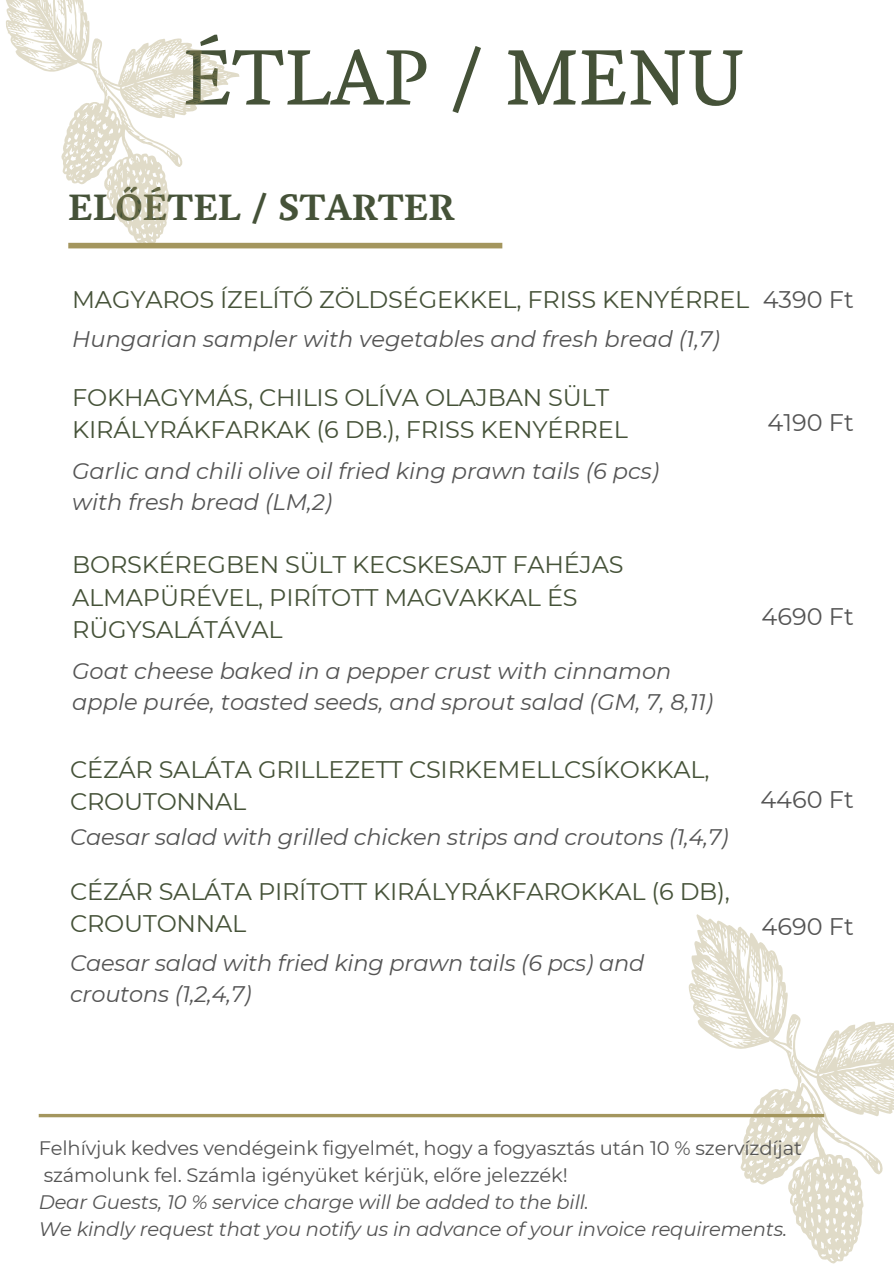
<style>
.page{position:relative;width:894px;height:1264px;background:#fff}
.page>*{position:absolute;margin:0;border:0;box-sizing:border-box;transform-origin:0 0}
.t1{font:80.1px "Vesper Libre";color:#455238}
.t2{font:700 37.5px "Vesper Libre";color:#455238}
.t3{font:24px/32.7px "Montserrat";letter-spacing:-.01em;color:#455238}
.t4{font:24px "Montserrat";color:#545454}
.t5{font:italic 22.5px/31.5px "Montserrat";color:#545454}
.t6{font:19.5px "Montserrat";letter-spacing:-.01em;color:#545454}
.t7{font:italic 19.5px "Montserrat";letter-spacing:-.01em;color:#545454}
</style>
<div class="page">
<svg style="left:688px;top:914px;width:205px;height:348px"></svg>
<svg style="left:6px;top:0;width:248px;height:249px"></svg>
<svg style="left:39px;top:1113px;width:784px;height:4px;fill:#a4965e"></svg>
<div style="left:68px;top:243px;width:434px;height:5px;background:#a4965e"></div>
<p class="t1" style="left:183px;top:30px;width:563px">ÉTLAP / MENU</p>
<h1 class="t2" style="left:68px;top:185px;width:387px">ELŐÉTEL / STARTER</h1>
<h4 class="t3" style="left:72px;top:283px;width:678px">MAGYAROS ÍZELÍTŐ ZÖLDSÉGEKKEL, FRISS KENYÉRREL</h4>
<h3 class="t5" style="left:72px;top:323px;width:649px">Hungarian sampler with vegetables and fresh bread (1,7)</h3>
<h4 class="t3" style="left:72px;top:380px;width:557px">FOKHAGYMÁS, CHILIS OLÍVA OLAJBAN SÜLT<br>KIRÁLYRÁKFARKAK (6 DB.), FRISS KENYÉRREL</h4>
<h4 class="t5" style="left:72px;top:455px;width:588px">Garlic and chili olive oil fried king prawn tails (6 pcs) with fresh bread (LM,2)</h4>
<h4 class="t4" style="left:762px;top:285px;width:93px">4390 Ft</h4>
<h2 class="t4" style="left:767px;top:408px;width:88px">4190 Ft</h2>
<h3 class="t3" style="left:72px;top:548px;width:552px">BORSKÉREGBEN SÜLT KECSKESAJT FAHÉJAS<br>ALMAPÜRÉVEL, PIRÍTOTT MAGVAKKAL ÉS<br>RÜGYSALÁTÁVAL</h3>
<p class="t5" style="left:72px;top:655px;width:642px">Goat cheese baked in a pepper crust with cinnamon apple purée, toasted seeds, and sprout salad (GM, 7, 8,11)</p>
<h4 class="t4" style="left:761px;top:602px;width:94px">4690 Ft</h4>
<h4 class="t3" style="left:70px;top:752px;width:640px">CÉZÁR SALÁTA GRILLEZETT CSIRKEMELLCSÍKOKKAL,<br>CROUTONNAL</h4>
<h3 class="t5" style="left:70px;top:821px;width:660px">Caesar salad with grilled chicken strips and croutons (1,4,7)</h3>
<p class="t3" style="left:70px;top:874px;width:661px">CÉZÁR SALÁTA PIRÍTOTT KIRÁLYRÁKFAROKKAL (6 DB),<br>CROUTONNAL</p>
<p class="t5" style="left:70px;top:946px;width:575px">Caesar salad with fried king prawn tails (6 pcs) and croutons (1,2,4,7)</p>
<h4 class="t4" style="left:760px;top:784px;width:95px">4460 Ft</h4>
<h3 class="t4" style="left:761px;top:912px;width:94px">4690 Ft</h3>
<h4 class="t6" style="left:39px;top:1135px;width:764px">Felhívjuk kedves vendégeink figyelmét, hogy a fogyasztás után 10 % szervízdíjat</h4>
<h4 class="t6" style="left:44px;top:1162px;width:525px">számolunk fel. Számla igényüket kérjük, előre jelezzék!</h4>
<h3 class="t7" style="left:39px;top:1189px;width:551px">Dear Guests, 10 % service charge will be added to the bill.</h3>
<h4 class="t7" style="left:39px;top:1216px;width:749px">We kindly request that you notify us in advance of your invoice requirements.</h4>
</div>
